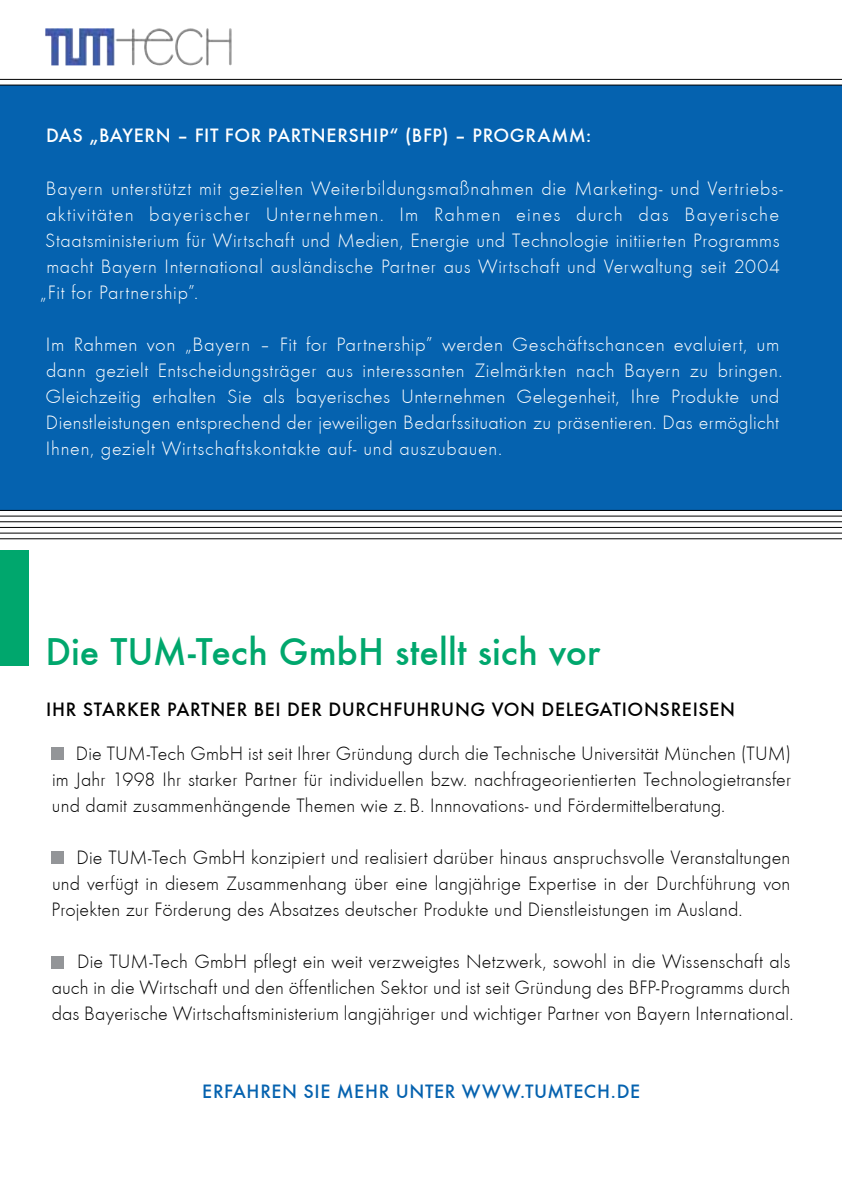
<style>
.page{position:relative;width:842px;height:1191px;background:#fff}
.page>*{position:absolute;margin:0;border:0;box-sizing:border-box;transform-origin:0 0}
.t1{font:40px "Futura T Medium";color:#00a76d}
.t2{font:20px/26px "Futura T Light";letter-spacing:.005em;color:#000;text-align:justify}
.t3{font:20px/26px "Futura T Light";letter-spacing:.025em;color:#fff}
.t4{font:20px "Futura T Light";letter-spacing:.06em;color:#fff}
.t5{font:20px "Futura T Medium";letter-spacing:.035em;color:#000}
.t6{font:20px "Futura T Medium";letter-spacing:.03em;color:#fff}
.t7{font:20px "Futura T Medium";letter-spacing:.035em;color:#0562af}
</style>
<div class="page">
<div style="left:0;top:85px;width:842px;height:425px;background:#0562af"></div>
<img style="left:45px;top:28px;width:187px;height:37px">
<hr style="left:0;top:79px;width:842px;height:1px;background:#000">
<div style="left:0;top:550px;width:28px;height:115px;background:#00a76d"></div>
<hr style="left:0;top:85px;width:842px;height:1px;background:#000">
<hr style="left:0;top:510px;width:842px;height:1px;background:#000">
<hr style="left:0;top:516px;width:842px;height:1px;background:#000">
<hr style="left:0;top:521px;width:842px;height:1px;background:#000">
<hr style="left:0;top:527px;width:842px;height:1px;background:#000">
<hr style="left:0;top:533px;width:842px;height:1px;background:#000">
<hr style="left:0;top:538px;width:842px;height:1px;background:#000">
<div style="left:51px;top:747px;width:12px;height:13px;background:#939598"></div>
<div style="left:51px;top:851px;width:12px;height:13px;background:#939598"></div>
<div style="left:51px;top:955px;width:12px;height:13px;background:#939598"></div>
<p class="t6" style="left:46px;top:123px;width:546px">DAS „BAYERN – FIT FOR PARTNERSHIP“ (BFP) – PROGRAMM:</p>
<p class="t3" style="left:46px;top:175px;width:738px">Bayern unterstützt mit gezielten Weiterbildungsmaßnahmen die Marketing- und Vertriebs-</p>
<p class="t4" style="left:46px;top:203px;width:735px">aktivitäten bayerischer Unternehmen. Im Rahmen eines durch das Bayerische</p>
<p class="t3" style="left:45px;top:227px;width:736px">Staatsministerium für Wirtschaft und Medien, Energie und Technologie initiierten Programms</p>
<p class="t3" style="left:46px;top:253px;width:735px">macht Bayern International ausländische Partner aus Wirtschaft und Verwaltung seit 2004</p>
<p class="t3" style="left:40px;top:279px;width:160px">„Fit for Partnership”.</p>
<p class="t3" style="left:45px;top:331px;width:739px">Im Rahmen von „Bayern – Fit for Partnership” werden Geschäftschancen evaluiert, um dann gezielt Entscheidungsträger aus interessanten Zielmärkten nach Bayern zu bringen.<br>Gleichzeitig erhalten Sie als bayerisches Unternehmen Gelegenheit, Ihre Produkte und Dienstleistungen entsprechend der jeweiligen Bedarfssituation zu präsentieren. Das ermöglicht Ihnen, gezielt Wirtschaftskontakte auf- und auszubauen.</p>
<h1 class="t1" style="left:45px;top:628px;width:556px">Die TUM-Tech GmbH stellt sich vor</h1>
<p class="t5" style="left:46px;top:697px;width:691px">IHR STARKER PARTNER BEI DER DURCHFÜHRUNG VON DELEGATIONSREISEN</p>
<p class="t2" style="left:52px;top:740px;width:741px;text-indent:24px">Die TUM-Tech GmbH ist seit Ihrer Gründung durch die Technische Universität München (TUM) im Jahr 1998 Ihr starker Partner für individuellen bzw. nachfrageorientierten Technologietransfer und damit zusammenhängende Themen wie z.B. Innnovations- und Fördermittelberatung.</p>
<p class="t2" style="left:52px;top:844px;width:740px;text-indent:25px">Die TUM-Tech GmbH konzipiert und realisiert darüber hinaus anspruchsvolle Veranstaltungen und verfügt in diesem Zusammenhang über eine langjährige Expertise in der Durchführung von Projekten zur Förderung des Absatzes deutscher Produkte und Dienstleistungen im Ausland.</p>
<p class="t2" style="left:52px;top:948px;width:743px;text-align:left;text-indent:25px">Die TUM-Tech GmbH pflegt ein weit verzweigtes Netzwerk, sowohl in die Wissenschaft als auch in die Wirtschaft und den öffentlichen Sektor und ist seit Gründung des BFP-Programms durch das Bayerische Wirtschaftsministerium langjähriger und wichtiger Partner von Bayern International.</p>
<p class="t7" style="left:202px;top:1079px;width:439px">ERFAHREN SIE MEHR UNTER WWW.TUMTECH.DE</p>
</div>
